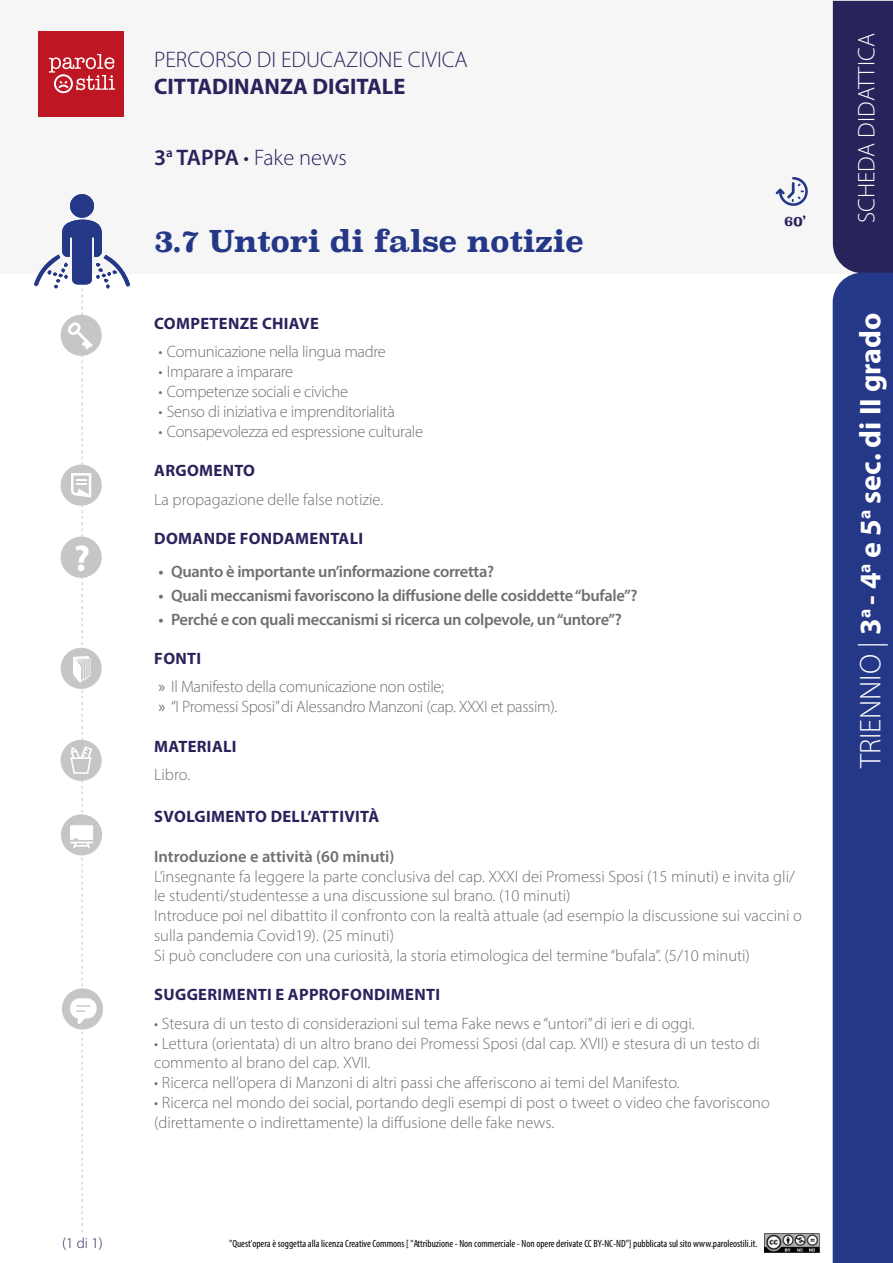
<style>
.page{position:relative;width:893px;height:1263px;background:#fff}
.page>*{position:absolute;margin:0;border:0;box-sizing:border-box;transform-origin:0 0}
.t1{font:700 30px "Myriad Pro";color:#fff}
.t2{font:700 30px "Superclarendon";letter-spacing:-.02em;color:#253787}
.t3{font:300 24px "Myriad Pro";color:#fff}
.t4{font:300 22.5px "Myriad Pro";color:#29235c}
.t5{font:700 22.5px "Myriad Pro";color:#29235c}
.t6{font:300 16.5px/19.8px "Myriad Pro";color:#706f6f}
.t7{font:300 16.5px/28.3px "Myriad Pro";letter-spacing:-.02em;color:#706f6f}
.t8{font:600 16.5px "Myriad Pro";letter-spacing:-.02em;color:#706f6f}
.t9{font:700 16.5px "Myriad Pro";letter-spacing:.02em;color:#29235c}
.t10{font:600 16.5px "Myriad Pro";color:#706f6f}
.t11{font:300 15px "Myriad Pro";color:#29235c}
.t12{font:700 13.5px "Superclarendon";color:#29235c}
.t13{font:condensed 10.5px "Myriad Pro";color:#000}
.s1{font-weight:600}
.s2{font-weight:700;color:#29235c}
.s3{font-weight:400}
.s4{font-weight:300}
</style>
<div class="page">
<img style="left:765px;top:1233px;width:54px;height:19px">
<div style="left:0;top:0;width:893px;height:273px;background:#f6f6f6"></div>
<div style="left:833px;top:1px;width:60px;height:272px;background:#29235c"></div>
<div style="left:38px;top:31px;width:86px;height:86px;background:#be1622"></div>
<svg style="left:49px;top:54px;width:66px;height:39px"></svg>
<svg style="left:776px;top:177px;width:32px;height:29px"></svg>
<div style="left:833px;top:273px;width:60px;height:990px;background:#253787"></div>
<svg style="left:34px;top:194px;width:96px;height:1038px"></svg>
<p class="t11" style="left:62px;top:1234px;width:42px">(1 di 1)</p>
<h3 class="t4" style="left:154px;top:46px;width:315px">PERCORSO DI EDUCAZIONE CIVICA</h3>
<h3 class="t5" style="left:154px;top:72px;width:253px">CITTADINANZA DIGITALE</h3>
<h3 class="t4" style="left:154px;top:144px;width:194px"><span class="s1">3</span><sup>a</sup> <span class="s1">TAPPA</span> • Fake news</h3>
<h1 class="t2" style="left:154px;top:218px;width:431px">3.7 Untori di false notizie</h1>
<p class="t12" style="left:784px;top:211px;width:23px">60’</p>
<p class="t9" style="left:154px;top:313px;width:166px">COMPETENZE CHIAVE</p>
<p class="t7" style="left:158px;top:338px;width:229px">• Comunicazione nella lingua madre</p>
<p class="t7" style="left:158px;top:357px;width:136px">• Imparare a imparare</p>
<p class="t7" style="left:158px;top:377px;width:191px">• Competenze sociali e civiche</p>
<p class="t7" style="left:158px;top:397px;width:238px">• Senso di iniziativa e imprenditorialità</p>
<p class="t7" style="left:158px;top:417px;width:266px">• Consapevolezza ed espressione culturale</p>
<p class="t9" style="left:154px;top:460px;width:102px">ARGOMENTO</p>
<p class="t6" style="left:154px;top:489px;width:231px">La propagazione delle false notizie.</p>
<p class="t9" style="left:154px;top:528px;width:210px">DOMANDE FONDAMENTALI</p>
<p class="t8" style="left:158px;top:560px;width:337px">• Quanto è importante un’informazione corretta?</p>
<p class="t8" style="left:158px;top:584px;width:481px">• Quali meccanismi favoriscono la diffusione delle cosiddette “bufale”?</p>
<p class="t8" style="left:158px;top:608px;width:465px">• Perché e con quali meccanismi si ricerca un colpevole, un “untore”?</p>
<p class="t7" style="left:154px;top:644px;width:291px"><span class="s2">FONTI<br></span><span class="s3">»</span> Il Manifesto della comunicazione non ostile;</p>
<p class="t7" style="left:158px;top:692px;width:400px"><span class="s3">»</span> “I Promessi Sposi” di Alessandro Manzoni (cap. XXXI et passim).</p>
<p class="t9" style="left:154px;top:735px;width:84px">MATERIALI</p>
<p class="t6" style="left:154px;top:764px;width:37px">Libro.</p>
<p class="t9" style="left:154px;top:806px;width:226px">SVOLGIMENTO DELL’ATTIVITÀ</p>
<p class="t10" style="left:154px;top:846px;width:242px">Introduzione e attività (60 minuti)</p>
<p class="t6" style="left:154px;top:866px;width:649px">L’insegnante fa leggere la parte conclusiva del cap. XXXI dei Promessi Sposi (15 minuti) e invita gli/ le studenti/studentesse a una discussione sul brano. (10 minuti)<br>Introduce poi nel dibattito il confronto con la realtà attuale (ad esempio la discussione sui vaccini o sulla pandemia Covid19). (25 minuti)<br>Si può concludere con una curiosità, la storia etimologica del termine “bufala”. (5/10 minuti)</p>
<p class="t9" style="left:154px;top:984px;width:287px">SUGGERIMENTI E APPROFONDIMENTI</p>
<p class="t6" style="left:154px;top:1013px;width:542px">• Stesura di un testo di considerazioni sul tema Fake news e “untori” di ieri e di oggi.</p>
<p class="t6" style="left:154px;top:1033px;width:607px">• Lettura (orientata) di un altro brano dei Promessi Sposi (dal cap. XVII) e stesura di un testo di commento al brano del cap. XVII.</p>
<p class="t6" style="left:154px;top:1072px;width:527px">• Ricerca nell’opera di Manzoni di altri passi che afferiscono ai temi del Manifesto.</p>
<p class="t6" style="left:154px;top:1092px;width:617px">• Ricerca nel mondo dei social, portando degli esempi di post o tweet o video che favoriscono (direttamente o indirettamente) la diffusione delle fake news.</p>
<p class="t13" style="left:229px;top:1237px;width:530px">"Quest'opera è soggetta alla licenza Creative Commons [ "Attribuzione - Non commerciale - Non opere derivate CC BY-NC-ND"] pubblicata sul sito www.paroleostili.it.</p>
<h2 class="t3" style="left:852px;top:223px;width:191px;rotate:-90deg">SCHEDA DIDATTICA</h2>
<h1 class="t1" style="left:851px;top:768px;width:457px;rotate:-90deg"><span class="s4">TRIENNIO |</span> 3<sup>a</sup> - 4<sup>a</sup> e 5<sup>a</sup> sec. di II grado</h1>
</div>
